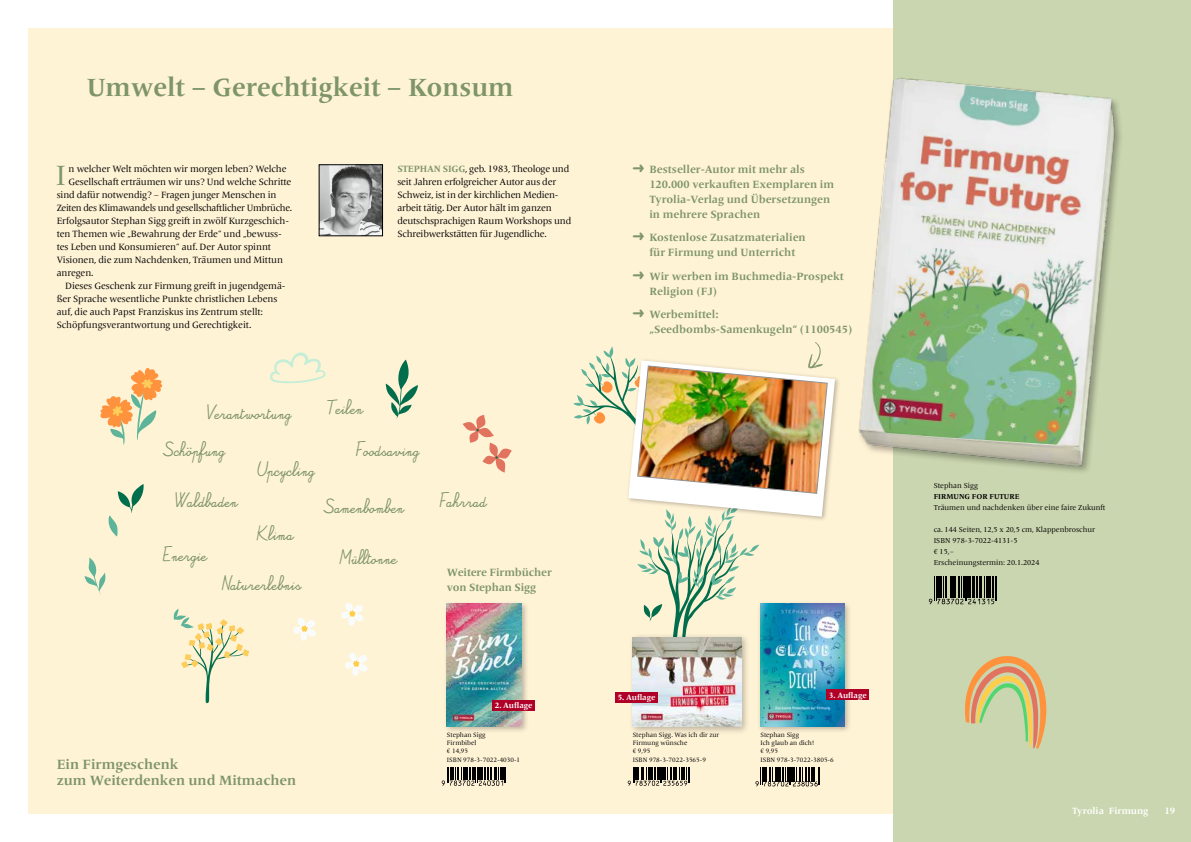
<style>
.page{position:relative;width:1191px;height:842px;background:#fff}
.page>*{position:absolute;margin:0;border:0;box-sizing:border-box;transform-origin:0 0}
.t1{font:29.1px "Frutiger Serif LT Pro";color:#7e9568}
.t2{font:700 26px "Frutiger Serif LT Pro";color:#7e9568}
.t3{font:700 14px/16px "Frutiger Serif LT Pro";color:#7e9568}
.t4{font:700 11px/15px "Frutiger Serif LT Pro";color:#7e9568}
.t5{font:10.1px "Alamain";color:#7e9568}
.t6{font:9.5px/13px "Frutiger Serif LT Pro";letter-spacing:-.015em;color:#000}
.t7{font:700 9.5px "Frutiger Serif LT Pro";color:#fff}
.t8{font:9.5px "Alamain";color:#7e9568}
.t9{font:700 8px "Frutiger Serif LT Pro";color:#fff}
.t10{font:7.5px/11px "Frutiger Serif LT Pro";color:#000}
.t11{font:700 7.5px "Frutiger Serif LT Pro";color:#000}
.t12{font:6.6px/8.1px "Frutiger Serif LT Pro";color:#000}
.s1{font-weight:700;color:#7e9568}
.s2{font-family:"Monotype Sorts";font-weight:400;font-size:13px}
</style>
<div class="page">
<div style="left:28px;top:28px;width:1134px;height:786px;background:#fff3d6"></div>
<div style="left:893px;top:0;width:298px;height:842px;background:#cad6af"></div>
<svg style="left:929px;top:576px;width:68px;height:28px"></svg>
<img style="left:858px;top:78px;width:263px;height:394px">
<img style="left:859px;top:79px;width:251px;height:367px">
<div style="left:757px;top:600px;width:95px;height:134px;background:#000;opacity:.27"></div>
<img style="left:760px;top:604px;width:84px;height:123px">
<div style="left:443px;top:600px;width:86px;height:134px;background:#000;opacity:.27"></div>
<img style="left:447px;top:604px;width:75px;height:123px">
<svg style="left:755px;top:768px;width:65px;height:18px"></svg>
<svg style="left:442px;top:768px;width:64px;height:18px"></svg>
<div style="left:826px;top:689px;width:43px;height:11px;background:#b00028"></div>
<div style="left:492px;top:700px;width:43px;height:11px;background:#b00028"></div>
<img style="left:321px;top:167px;width:60px;height:67px">
<div style="left:319px;top:165px;width:64px;height:71px;border:1px solid #000"></div>
<div style="left:628px;top:633px;width:121px;height:102px;background:#000;opacity:.27"></div>
<img style="left:632px;top:644px;width:109px;height:83px">
<svg style="left:627px;top:768px;width:63px;height:18px"></svg>
<div style="left:615px;top:692px;width:43px;height:10px;background:#b00028"></div>
<svg style="left:965px;top:656px;width:81px;height:93px"></svg>
<svg style="left:174px;top:609px;width:75px;height:94px"></svg>
<svg style="left:100px;top:368px;width:62px;height:77px"></svg>
<svg style="left:270px;top:352px;width:56px;height:31px"></svg>
<svg style="left:84px;top:557px;width:22px;height:38px"></svg>
<svg style="left:108px;top:484px;width:36px;height:52px"></svg>
<svg style="left:462px;top:415px;width:50px;height:58px"></svg>
<div style="left:625px;top:358px;width:215px;height:164px;background:#000;opacity:.27"></div>
<svg style="left:386px;top:360px;width:32px;height:59px"></svg>
<svg style="left:341px;top:603px;width:23px;height:23px"></svg>
<svg style="left:345px;top:653px;width:23px;height:23px"></svg>
<svg style="left:293px;top:618px;width:23px;height:23px"></svg>
<img style="left:573px;top:342px;width:262px;height:302px">
<h2 class="t2" style="left:87px;top:72px;width:428px">Umwelt – Gerechtigkeit – Konsum</h2>
<h1 class="t1" style="left:56px;top:158px;width:12px">I</h1>
<p class="t6" style="left:69px;top:162px;width:219px">n welcher Welt möchten wir morgen leben? Welche</p>
<p class="t6" style="left:69px;top:175px;width:224px">Gesellschaft erträumen wir uns? Und welche Schritte</p>
<p class="t6" style="left:57px;top:188px;width:221px">sind dafür notwendig? – Fragen junger Menschen in</p>
<p class="t6" style="left:57px;top:201px;width:237px">Zeiten des Klimawandels und gesellschaftlicher Umbrüche.</p>
<p class="t6" style="left:57px;top:214px;width:234px">Erfolgsautor Stephan Sigg greift in zwölf Kurzgeschich-</p>
<p class="t6" style="left:57px;top:227px;width:227px">ten Themen wie „Bewahrung der Erde“ und „bewuss-</p>
<p class="t6" style="left:57px;top:240px;width:216px">tes Leben und Konsumieren“ auf. Der Autor spinnt</p>
<p class="t6" style="left:57px;top:253px;width:228px">Visionen, die zum Nachdenken, Träumen und Mittun</p>
<p class="t6" style="left:57px;top:266px;width:38px">anregen.</p>
<p class="t6" style="left:65px;top:279px;width:222px">Dieses Geschenk zur Firmung greift in jugendgemä-</p>
<p class="t6" style="left:57px;top:292px;width:222px">ßer Sprache wesentliche Punkte christlichen Lebens</p>
<p class="t6" style="left:57px;top:305px;width:208px">auf, die auch Papst Franziskus ins Zentrum stellt:</p>
<p class="t6" style="left:57px;top:318px;width:196px">Schöpfungsverantwortung und Gerechtigkeit.</p>
<p class="t6" style="left:397px;top:162px;width:175px"><span class="s1">STEPHAN SIGG</span>, geb. 1983, Theologe und seit Jahren erfolgreicher Autor aus der Schweiz, ist in der kirchlichen Medien&shy;arbeit tätig. Der Autor hält im ganzen deutschsprachigen Raum Workshops und Schreibwerkstätten für Jugendliche.</p>
<p class="t5" style="left:206px;top:410px;width:87px">Verantwortung</p>
<p class="t5" style="left:256px;top:466px;width:60px">Upcycling</p>
<p class="t5" style="left:162px;top:446px;width:64px">Schöopfung</p>
<p class="t8" style="left:187px;top:440px;width:7px">..</p>
<p class="t5" style="left:174px;top:497px;width:66px">Waldbaden</p>
<p class="t5" style="left:162px;top:552px;width:46px">Energie</p>
<p class="t5" style="left:256px;top:530px;width:39px">Klima</p>
<p class="t5" style="left:221px;top:581px;width:82px">Naturerlebnis</p>
<p class="t5" style="left:325px;top:405px;width:39px">Teilen</p>
<p class="t5" style="left:356px;top:446px;width:65px">Foodsaving</p>
<p class="t5" style="left:323px;top:504px;width:83px">Samenbomben</p>
<p class="t5" style="left:339px;top:554px;width:60px">Mülltonne</p>
<p class="t5" style="left:439px;top:497px;width:49px">Fahrrad</p>
<p class="t4" style="left:447px;top:565px;width:106px">Weitere Firmbücher von Stephan Sigg</p>
<h3 class="t3" style="left:57px;top:757px;width:241px">Ein Firmgeschenk<br>zum Weiterdenken und Mitmachen</h3>
<p class="t9" style="left:495px;top:701px;width:39px">2. Auflage</p>
<p class="t12" style="left:447px;top:731px;width:75px">Stephan Sigg<br>Firmbibel<br>€ 14,95<br>ISBN 978-3-7022-4030-1</p>
<p class="t4" style="left:649px;top:162px;width:186px;text-indent:-17px"><span class="s2">Ü</span> Bestseller-Autor mit mehr als<br>120.000 verkauften Exemplaren im<br>Tyrolia-Verlag und Übersetzungen in mehrere Sprachen</p>
<p class="t4" style="left:649px;top:230px;width:158px;text-indent:-17px"><span class="s2">Ü</span> Kostenlose Zusatzmaterialien für Firmung und Unterricht</p>
<p class="t4" style="left:649px;top:269px;width:196px;text-indent:-17px"><span class="s2">Ü</span> Wir werben im Buchmedia-Prospekt<br>Religion (FJ)</p>
<p class="t4" style="left:649px;top:307px;width:204px;text-indent:-17px"><span class="s2">Ü</span> Werbemittel: „Seedbombs-Samenkugeln“ (1100545)</p>
<p class="t9" style="left:617px;top:693px;width:39px">5. Auflage</p>
<p class="t12" style="left:632px;top:731px;width:88px">Stephan Sigg. Was ich dir zur<br>Firmung wünsche<br>€ 9,95<br>ISBN 978-3-7022-3565-9</p>
<p class="t9" style="left:829px;top:690px;width:39px">3. Auflage</p>
<p class="t12" style="left:760px;top:731px;width:75px">Stephan Sigg<br>Ich glaub an dich!<br>€ 9,95<br>ISBN 978-3-7022-3805-6</p>
<p class="t10" style="left:933px;top:480px;width:46px">Stephan Sigg</p>
<p class="t11" style="left:933px;top:492px;width:87px">FIRMUNG FOR FUTURE</p>
<p class="t10" style="left:933px;top:502px;width:173px">Träumen und nachdenken über eine faire Zukunft</p>
<p class="t10" style="left:933px;top:524px;width:163px">ca. 144 Seiten, 12,5 x 20,5 cm, Klappenbroschur<br>ISBN 978-3-7022-4131-5<br>€ 15,–<br>Erscheinungstermin: 20.1.2024</p>
<p class="t7" style="left:1072px;top:805px;width:78px">Tyrolia Firmung</p>
<p class="t7" style="left:1164px;top:805px;width:12px">19</p>
</div>
